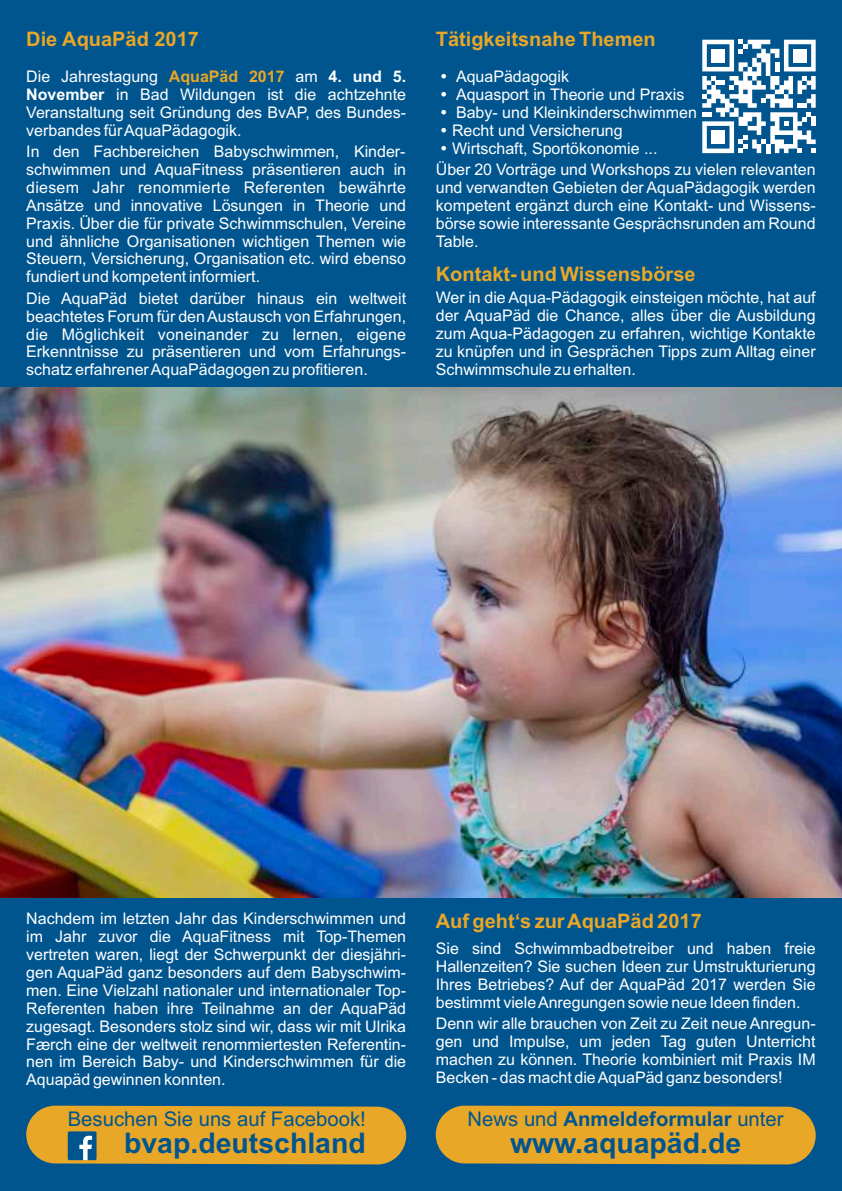
<style>
.page{position:relative;width:842px;height:1191px;background:#00558f}
.page>*{position:absolute;margin:0;border:0;box-sizing:border-box;transform-origin:0 0}
.t1{font:700 28.4px "Arial";color:#00558f}
.t2{font:700 20.4px "Arial";color:#00558f}
.t3{font:20.4px "Arial";color:#00558f}
.t4{font:700 20px "Arial";color:#e9a727}
.t5{font:16px/17.8px "Arial";color:#fff;text-align:justify}
.s1{font-weight:700;color:#e9a727}
.s2{font-weight:700}
.s3{font-weight:400}
</style>
<div class="page">
<img style="left:0;top:387px;width:842px;height:510px">
<svg style="left:26px;top:1105px;width:380px;height:59px;background:#d5a031"></svg>
<div style="left:436px;top:1105px;width:380px;height:59px;background:#e9a727"></div>
<svg style="left:702px;top:40px;width:114px;height:113px"></svg>
<p class="t4" style="left:26px;top:32px;width:174px">Die AquaPäd 2017</p>
<p class="t5" style="left:26px;top:69px;width:381px">Die Jahrestagung <span class="s1">AquaPäd 2017</span> am <span class="s2">4. und 5.<br>November</span> in Bad Wildungen ist die achtzehnte Veranstaltung seit Gründung des BvAP, des Bundes&shy;verbandes für AquaPädagogik.</p>
<p class="t5" style="left:26px;top:144px;width:381px">In den Fachbereichen Babyschwimmen, Kinder&shy;schwimmen und AquaFitness präsentieren auch in diesem Jahr renommierte Referenten bewährte Ansätze und innovative Lösungen in Theorie und Praxis. Über die für private Schwimmschulen, Vereine und ähnliche Organisationen wichtigen Themen wie Steuern, Versicherung, Organisation etc. wird ebenso fundiert und kompetent informiert.</p>
<p class="t5" style="left:26px;top:291px;width:381px">Die AquaPäd bietet darüber hinaus ein weltweit beachtetes Forum für den Austausch von Erfahrungen, die Möglichkeit voneinander zu lernen, eigene Erkenntnisse zu präsentieren und vom Erfahrungs&shy;schatz erfahrener AquaPädagogen zu profitieren.</p>
<p class="t4" style="left:436px;top:32px;width:222px">Tätigkeitsnahe Themen</p>
<p class="t5" style="left:452px;top:69px;width:246px;text-align:left">AquaPädagogik<br>Aquasport in Theorie und Praxis<br>Baby- und Kleinkinderschwimmen<br>Recht und Versicherung<br>Wirtschaft, Sportökonomie ...</p>
<p class="t5" style="left:436px;top:162px;width:381px">Über 20 Vorträge und Workshops zu vielen relevanten und verwandten Gebieten der AquaPädagogik werden kompetent ergänzt durch eine Kontakt- und Wissens&shy;börse sowie interessante Gesprächsrunden am Round Table.</p>
<p class="t4" style="left:436px;top:266px;width:261px">Kontakt- und Wissensbörse</p>
<p class="t5" style="left:436px;top:290px;width:381px">Wer in die Aqua-Pädagogik einsteigen möchte, hat auf der AquaPäd die Chance, alles über die Ausbildung zum Aqua-Pädagogen zu erfahren, wichtige Kontakte zu knüpfen und in Gesprächen Tipps zum Alltag einer Schwimmschule zu erhalten.</p>
<p class="t5" style="left:26px;top:911px;width:381px">Nachdem im letzten Jahr das Kinderschwimmen und im Jahr zuvor die AquaFitness mit Top-Themen vertreten waren, liegt der Schwerpunkt der diesjähri&shy;gen AquaPäd ganz besonders auf dem Babyschwim&shy;men. Eine Vielzahl nationaler und internationaler Top-Referenten haben ihre Teilnahme an der AquaPäd zugesagt. Besonders stolz sind wir, dass wir mit Ulrika Færch eine der weltweit renommiertesten Referentin&shy;nen im Bereich Baby- und Kinderschwimmen für die Aquapäd gewinnen konnten.</p>
<p class="t4" style="left:436px;top:913px;width:267px">Auf geht‘s zur AquaPäd 2017</p>
<p class="t5" style="left:436px;top:941px;width:381px">Sie sind Schwimmbadbetreiber und haben freie Hallenzeiten? Sie suchen Ideen zur Umstrukturierung Ihres Betriebes? Auf der AquaPäd 2017 werden Sie bestimmt viele Anregungen sowie neue Ideen finden.</p>
<p class="t5" style="left:436px;top:1016px;width:381px">Denn wir alle brauchen von Zeit zu Zeit neue Anregun&shy;gen und Impulse, um jeden Tag guten Unterricht machen zu können. Theorie kombiniert mit Praxis IM Becken - das macht die AquaPäd ganz besonders!</p>
<p class="t2" style="left:468px;top:1111px;width:318px"><span class="s3">News und</span> Anmeldeformular <span class="s3">unter</span></p>
<h1 class="t1" style="left:510px;top:1132px;width:233px">www.aquapäd.de</h1>
<p class="t3" style="left:68px;top:1111px;width:300px">Besuchen Sie uns auf Facebook!</p>
<h1 class="t1" style="left:124px;top:1132px;width:243px">bvap.deutschland</h1>
</div>
